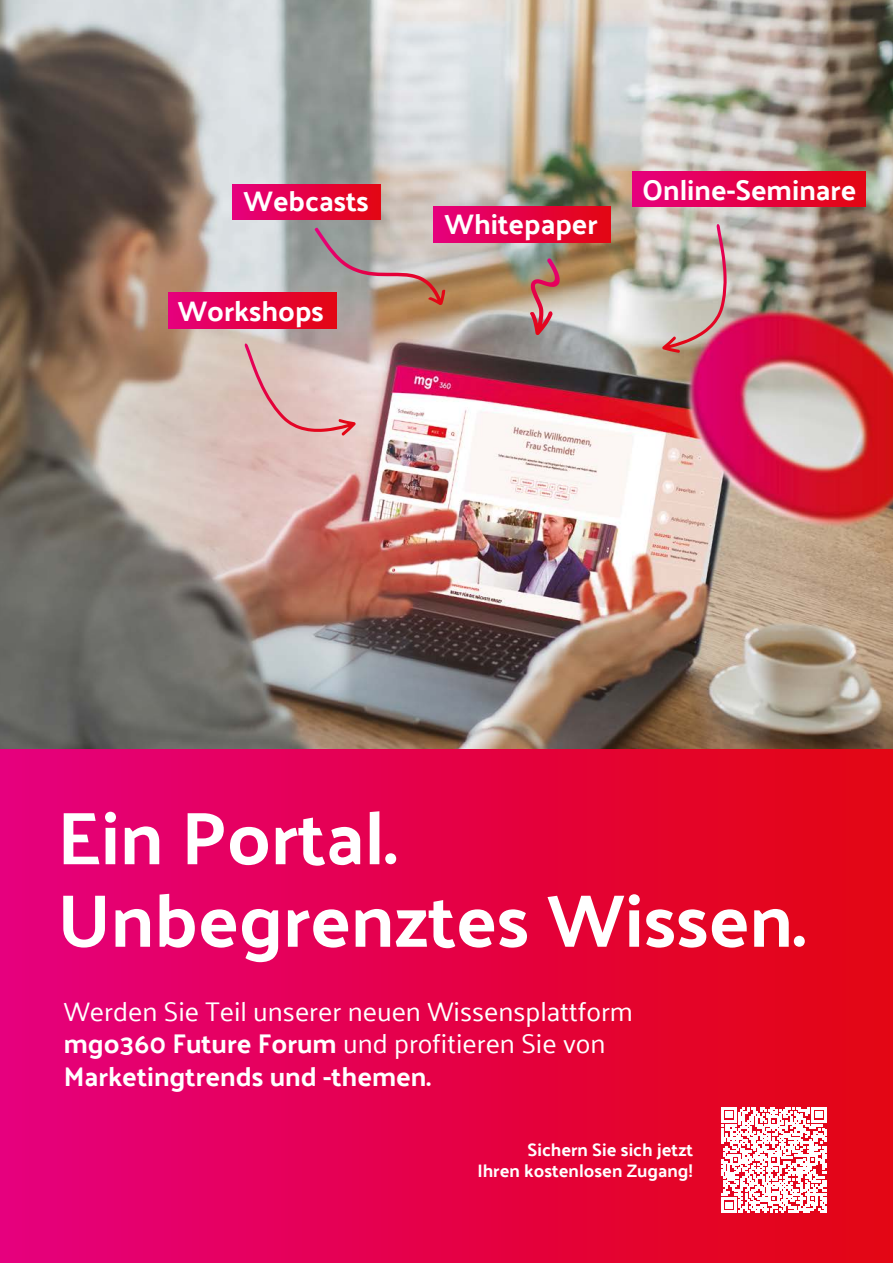
<style>
.page{position:relative;width:893px;height:1263px;background:#fff}
.page>*{position:absolute;margin:0;border:0;box-sizing:border-box;transform-origin:0 0}
.t1{font:700 75px/82.5px "Palanquin";color:#fff}
.t2{font:700 28.5px "Palanquin";color:#fff}
.t3{font:27px/32.4px "Palanquin";color:#fff}
.t4{font:700 18px/21.6px "Palanquin";color:#fff;text-align:right}
.s1{font-weight:700}
</style>
<div class="page">
<img style="left:0;top:0;width:893px;height:749px">
<div style="left:0;top:749px;width:893px;height:514px;background:linear-gradient(to right,#e6007e,#e30510)"></div>
<svg style="left:721px;top:1107px;width:105px;height:105px"></svg>
<svg style="left:244px;top:343px;width:112px;height:93px;background:#ddb8b6"></svg>
<svg style="left:662px;top:224px;width:65px;height:129px;background:#c7acab"></svg>
<div style="left:433px;top:207px;width:178px;height:35px;background:linear-gradient(to right,#e6007e,#e3050f)"></div>
<div style="left:168px;top:293px;width:168px;height:35px;background:linear-gradient(to right,#e6007e,#e3050f)"></div>
<div style="left:233px;top:184px;width:148px;height:35px;background:linear-gradient(to right,#e6007d,#e30510)"></div>
<svg style="left:314px;top:228px;width:131px;height:77px;background:#b69794"></svg>
<div style="left:633px;top:172px;width:232px;height:35px;background:linear-gradient(to right,#e6007e,#e3050f)"></div>
<svg style="left:530px;top:258px;width:30px;height:77px;background:#bc7b7c"></svg>
<p class="t2" style="left:244px;top:185px;width:127px">Webcasts</p>
<p class="t2" style="left:178px;top:295px;width:148px">Workshops</p>
<p class="t2" style="left:444px;top:208px;width:155px">Whitepaper</p>
<p class="t2" style="left:642px;top:173px;width:216px">Online-Seminare</p>
<h1 class="t1" style="left:57px;top:797px;width:750px">Ein Portal.<br>Unbegrenztes Wissen.</h1>
<p class="t3" style="left:64px;top:995px;width:571px">Werden Sie Teil unserer neuen Wissensplattform <span class="s1">mgo360 Future Forum</span> und profitieren Sie von<br><span class="s1">Marketingtrends und -themen.</span></p>
<p class="t4" style="left:477px;top:1138px;width:217px">Sichern Sie sich jetzt<br>Ihren kostenlosen Zugang!</p>
</div>
